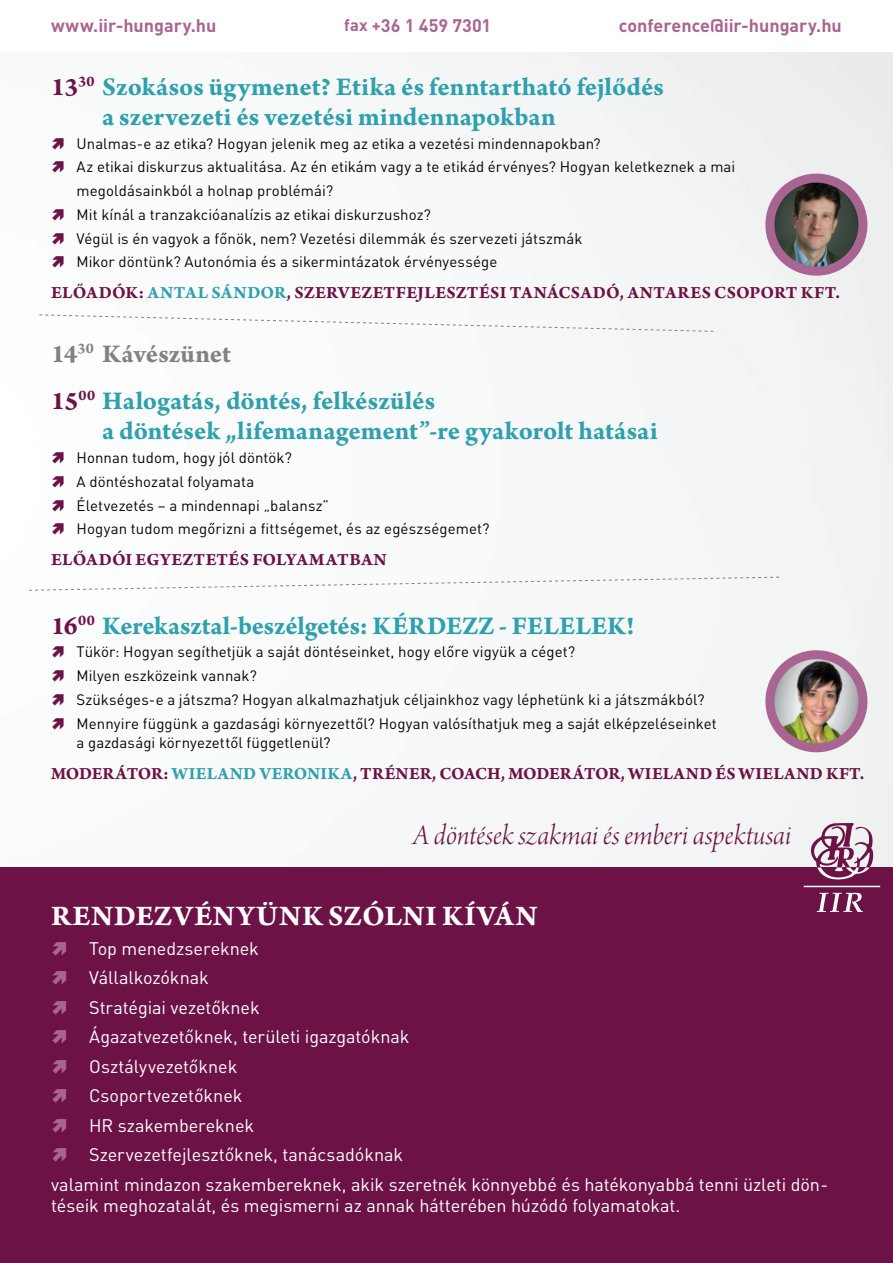
<style>
.page{position:relative;width:893px;height:1263px;background:#fff}
.page>*{position:absolute;margin:0;border:0;box-sizing:border-box;transform-origin:0 0}
.t1{font:30px "Arno Pro Light Italic Display";color:#6d1247}
.t2{font:30px "Arno Pro Bold Sm Text";letter-spacing:.05em;color:#fff}
.t3{font:27px/30px "Arno Pro Bold Sm Text";color:#2ea0ae}
.t4{font:18px "DIN Pro";letter-spacing:-.005em;color:#fff}
.t5{font:18px "Arno Pro Bold Sm Text";letter-spacing:.025em;color:#6d1247}
.t6{font:700 18px "DIN Pro";color:#a96591}
.t7{font:15px/23.7px "DIN Pro";letter-spacing:.005em;color:#040503}
.s1{font-size:16.5px}
.s2{color:#6d1247}
.s3{color:#2ea0ae}
.s4{color:#808285}
</style>
<div class="page">
<div style="left:0;top:867px;width:893px;height:396px;background:#6d1247"></div>
<svg style="left:805px;top:823px;width:70px;height:57px"></svg>
<svg style="left:817px;top:893px;width:46px;height:19px"></svg>
<hr style="left:804px;top:886px;width:76px;height:1px;background:#fff">
<img style="left:756px;top:640px;width:121px;height:117px">
<svg style="left:758px;top:166px;width:117px;height:115px"></svg>
<svg style="left:29px;top:576px;width:751px;height:15px"></svg>
<svg style="left:39px;top:314px;width:675px;height:18px"></svg>
<p class="t6" style="left:51px;top:14px;width:167px">www.iir-hungary.hu</p>
<p class="t6" style="left:344px;top:14px;width:149px"><span class="s1">fax +</span>36 1 459 7301</p>
<p class="t6" style="left:619px;top:14px;width:225px">conference@iir-hungary.hu</p>
<h2 class="t3" style="left:102px;top:73px;width:563px;text-indent:-51px"><span class="s2">13</span><sup>30</sup> SZOKÁSOS ÜGYMENET? ETIKA ÉS FENNTARTHATÓ FEJLŐDÉS<br>A SZERVEZETI ÉS VEZETÉSI MINDENNAPOKBAN</h2>
<p class="t7" style="left:77px;top:131px;width:660px">Unalmas-e az etika? Hogyan jelenik meg az etika a vezetési mindennapokban?<br>Az etikai diskurzus aktualitása. Az én etikám vagy a te etikád érvényes? Hogyan keletkeznek a mai megoldásainkból a holnap problémái?<br>Mit kínál a tranzakcióanalízis az etikai diskurzushoz?<br>Végül is én vagyok a főnök, nem? Vezetési dilemmák és szervezeti játszmák<br>Mikor döntünk? Autonómia és a sikermintázatok érvényessége</p>
<p class="t5" style="left:51px;top:282px;width:791px">ELŐADÓK: <span class="s3">ANTAL SÁNDOR</span>, SZERVEZETFEJLESZTÉSI TANÁCSADÓ, ANTARES CSOPORT KFT.</p>
<h2 class="t3" style="left:51px;top:332px;width:386px;line-height:47px"><span class="s4">14</span><sup>30</sup> <span class="s4">KÁVÉSZÜNET<br></span><span class="s2">15</span><sup>00</sup> HALOGATÁS, DÖNTÉS, FELKÉSZÜLÉS</h2>
<h2 class="t3" style="left:102px;top:417px;width:557px">A DÖNTÉSEK „LIFEMANAGEMENT”-RE GYAKOROLT HATÁSAI</h2>
<p class="t7" style="left:77px;top:445px;width:414px">Honnan tudom, hogy jól döntök?<br>A döntéshozatal folyamata<br>Életvezetés – a mindennapi „balansz”<br>Hogyan tudom megőrizni a fittségemet, és az egészségemet?</p>
<p class="t5" style="left:51px;top:549px;width:337px">ELŐADÓI EGYEZTETÉS FOLYAMATBAN</p>
<h2 class="t3" style="left:51px;top:612px;width:340px"><span class="s2">16</span><sup>00</sup> KEREKASZTAL-BESZÉLGETÉS: KÉRDEZZ</h2>
<h2 class="t3" style="left:499px;top:612px;width:31px">- FELELEK</h2>
<h2 class="t3" style="left:626px;top:612px;width:10px">!</h2>
<p class="t7" style="left:77px;top:639px;width:642px">Tükör: Hogyan segíthetjük a saját döntéseinket, hogy előre vigyük a céget?<br>Milyen eszközeink vannak?<br>Szükséges-e a játszma? Hogyan alkalmazhatjuk céljainkhoz vagy léphetünk ki a játszmákból?<br>Mennyire függünk a gazdasági környezettől? Hogyan valósíthatjuk meg a saját elképzeléseinket</p>
<p class="t7" style="left:77px;top:730px;width:256px">a gazdasági környezettől függetlenül?</p>
<p class="t5" style="left:51px;top:763px;width:815px">MODERÁTOR: <span class="s3">WIELAND VERONIKA</span>, TRÉNER, COACH, MODERÁTOR, WIELAND ÉS WIELAND KFT.</p>
<h1 class="t1" style="left:413px;top:818px;width:379px">A döntések szakmai és emberi aspektusai</h1>
<h1 class="t2" style="left:51px;top:899px;width:488px">RENDEZVÉNYÜNK SZÓLNI KÍVÁN</h1>
<p class="t4" style="left:89px;top:936px;width:171px">Top menedzsereknek</p>
<p class="t4" style="left:89px;top:966px;width:121px">Vállalkozóknak</p>
<p class="t4" style="left:89px;top:995px;width:172px">Stratégiai vezetőknek</p>
<p class="t4" style="left:89px;top:1025px;width:322px">Ágazatvezetőknek, területi igazgatóknak</p>
<p class="t4" style="left:89px;top:1054px;width:150px">Osztályvezetőknek</p>
<p class="t4" style="left:89px;top:1084px;width:155px">Csoportvezetőknek</p>
<p class="t4" style="left:89px;top:1113px;width:166px">HR szakembereknek</p>
<p class="t4" style="left:89px;top:1143px;width:315px">Szervezetfejlesztőknek, tanácsadóknak</p>
<p class="t4" style="left:51px;top:1172px;width:778px">valamint mindazon szakembereknek, akik szeretnék könnyebbé és hatékonyabbá tenni üzleti dön-</p>
<p class="t4" style="left:51px;top:1193px;width:631px">téseik meghozatalát, és megismerni az annak hátterében húzódó folyamatokat.</p>
</div>
